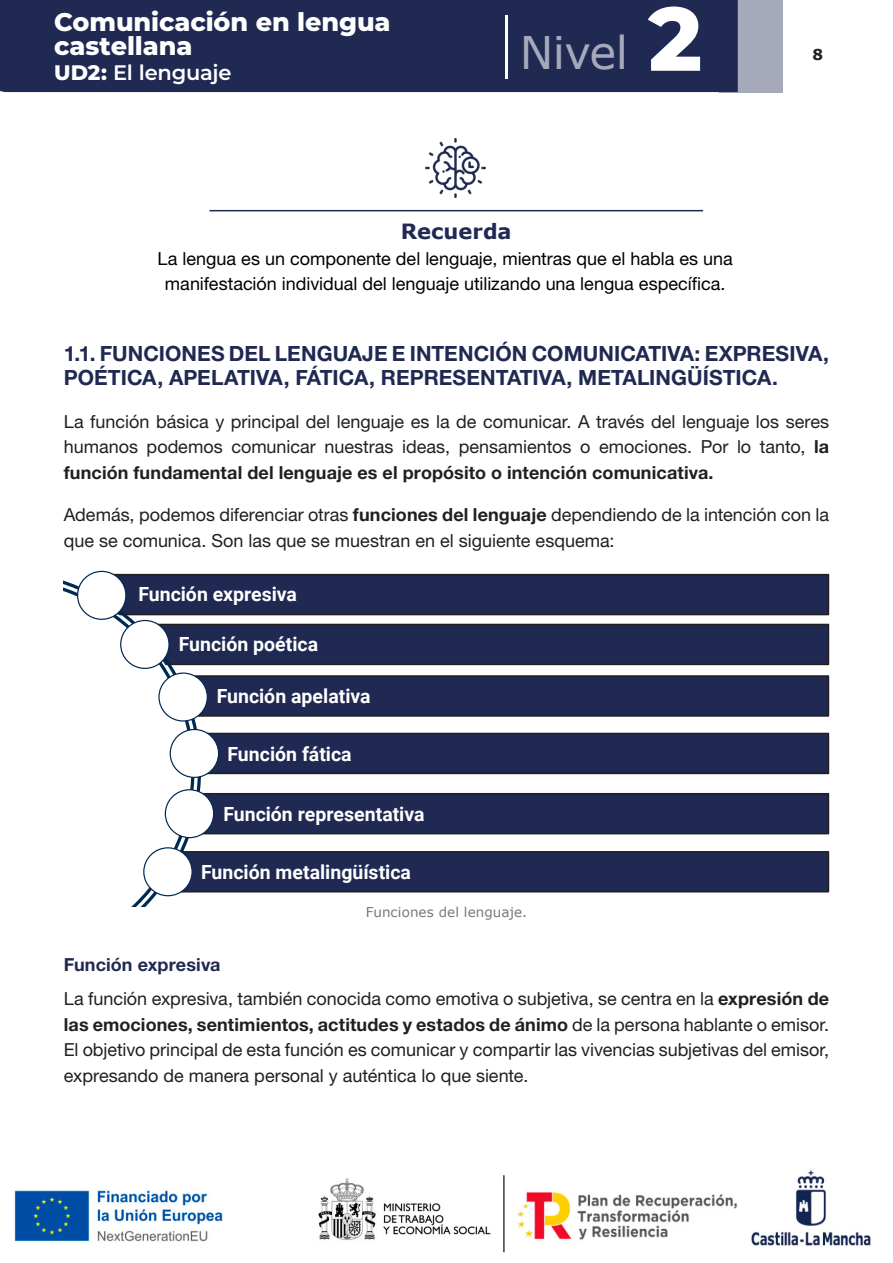
<style>
.page{position:relative;width:893px;height:1263px;background:#fff}
.page>*{position:absolute;margin:0;border:0;box-sizing:border-box;transform-origin:0 0}
.t1{font:45px "Verdana";letter-spacing:-.015em;color:#a5a9ba}
.t2{font:800 25.5px/24px "Montserrat";letter-spacing:-.005em;color:#fff}
._1_1__TITULO{font:21px/24px "Helvetica Neue LT 75 Bd";color:#1f2952}
.t3{font:600 21px "Montserrat";letter-spacing:-.01em;color:#fff}
.t4{font:700 21px "Verdana";color:#1f2952}
.t5{font:700 19.5px "Roboto";color:#fff}
.t6{font:18px/25.5px "Helvetica Neue LT 55 Rm";color:#231f20;text-align:justify}
.t7{font:18px/25.5px "Helvetica Neue LT 55 Rm";color:#000;text-align:center}
._1_1_1__TITULO{font:18px "Helvetica Neue LT 75 Bd";letter-spacing:.005em;color:#1f2952}
.t8{font:700 15px "Verdana";color:#231f20}
.PIE_DE_FOTO{font:13.5px "Verdana";letter-spacing:.005em;color:#76787b}
.s1{font-weight:800}
.s2{font-family:"Montserrat";font-weight:800;font-size:90px;color:#fff}
.s3{font-family:"Helvetica Neue LT 75 Bd"}
</style>
<div class="page">
<div style="left:719px;top:0;width:63px;height:92px;background:#a5a9ba"></div>
<div style="left:0;top:0;width:738px;height:92px;background:#1f2952"></div>
<hr style="left:505px;top:16px;width:2px;height:63px;background:#fff">
<img style="left:14px;top:1170px;width:857px;height:83px">
<img style="left:426px;top:139px;width:60px;height:58px">
<hr style="left:209px;top:210px;width:494px;height:1px;background:#1f2952">
<div style="left:139px;top:624px;width:689px;height:40px;background:#1f2952"></div>
<div style="left:138px;top:624px;width:691px;height:41px;border:2px solid #231f20"></div>
<div style="left:99px;top:575px;width:729px;height:39px;background:#1f2952"></div>
<div style="left:98px;top:574px;width:731px;height:41px;border:2px solid #231f20"></div>
<svg style="left:86px;top:571px;width:115px;height:322px"></svg>
<svg style="left:64px;top:576px;width:132px;height:331px"></svg>
<div style="left:78px;top:571px;width:48px;height:48px;background:#fff;border-radius:50%"></div>
<div style="left:77px;top:571px;width:49px;height:49px;border:1px solid #002952;border-radius:50%"></div>
<div style="left:121px;top:620px;width:48px;height:48px;background:#fff;border-radius:50%"></div>
<div style="left:120px;top:620px;width:50px;height:49px;border:1px solid #002952;border-radius:50%"></div>
<div style="left:188px;top:676px;width:640px;height:40px;background:#1f2952"></div>
<div style="left:187px;top:675px;width:642px;height:42px;border:2px solid #231f20"></div>
<div style="left:159px;top:673px;width:48px;height:48px;background:#fff;border-radius:50%"></div>
<div style="left:158px;top:672px;width:50px;height:49px;border:1px solid #002952;border-radius:50%"></div>
<div style="left:189px;top:733px;width:639px;height:40px;background:#1f2952"></div>
<div style="left:188px;top:733px;width:641px;height:41px;border:2px solid #231f20"></div>
<div style="left:170px;top:729px;width:49px;height:48px;background:#fff;border-radius:50%"></div>
<div style="left:170px;top:729px;width:49px;height:49px;border:1px solid #002952;border-radius:50%"></div>
<div style="left:189px;top:794px;width:639px;height:40px;background:#1f2952"></div>
<div style="left:188px;top:793px;width:641px;height:41px;border:2px solid #231f20"></div>
<div style="left:165px;top:790px;width:49px;height:48px;background:#fff;border-radius:50%"></div>
<div style="left:165px;top:789px;width:49px;height:49px;border:1px solid #002952;border-radius:50%"></div>
<div style="left:169px;top:852px;width:659px;height:40px;background:#1f2952"></div>
<div style="left:168px;top:851px;width:661px;height:41px;border:2px solid #231f20"></div>
<div style="left:144px;top:848px;width:48px;height:48px;background:#fff;border-radius:50%"></div>
<div style="left:143px;top:847px;width:50px;height:49px;border:1px solid #002952;border-radius:50%"></div>
<h2 class="t2" style="left:54px;top:8px;width:338px">Comunicación en lengua castellana</h2>
<p class="t3" style="left:54px;top:58px;width:179px"><span class="s1">UD2:</span> El lenguaje</p>
<h1 class="t1" style="left:520px;top:22px;width:184px">Nivel <span class="s2">2</span></h1>
<p class="t4" style="left:401px;top:216px;width:112px">Recuerda</p>
<p class="t7" style="left:158px;top:245px;width:577px">La lengua es un componente del lenguaje, mientras que el habla es una manifestación individual del lenguaje utilizando una lengua específica.</p>
<p class="t8" style="left:812px;top:44px;width:12px">8</p>
<p class="_1_1__TITULO" style="left:64px;top:341px;width:767px">1.1. FUNCIONES DEL LENGUAJE E INTENCIÓN COMUNICATIVA: EXPRESIVA,<br>POÉTICA, APELATIVA, FÁTICA, REPRESENTATIVA, METALINGÜÍSTICA.</p>
<p class="t6" style="left:64px;top:408px;width:767px">La función básica y principal del lenguaje es la de comunicar. A través del lenguaje los seres humanos podemos comunicar nuestras ideas, pensamientos o emociones. Por lo tanto, <span class="s3">la función fundamental del lenguaje es el propósito o intención comunicativa.</span></p>
<p class="t6" style="left:64px;top:501px;width:767px">Además, podemos diferenciar otras <span class="s3">funciones del lenguaje</span> dependiendo de la intención con la que se comunica. Son las que se muestran en el siguiente esquema:</p>
<p class="t5" style="left:138px;top:580px;width:160px">Función expresiva</p>
<p class="t5" style="left:179px;top:630px;width:141px">Función poética</p>
<p class="t5" style="left:217px;top:683px;width:155px">Función apelativa</p>
<p class="t5" style="left:228px;top:740px;width:126px">Función fática</p>
<p class="t5" style="left:223px;top:800px;width:203px">Función representativa</p>
<p class="t5" style="left:201px;top:858px;width:211px">Función metalingüística</p>
<p class="PIE_DE_FOTO" style="left:366px;top:903px;width:163px">Funciones del lenguaje.</p>
<p class="_1_1_1__TITULO" style="left:64px;top:953px;width:158px">Función expresiva</p>
<p class="t6" style="left:64px;top:985px;width:767px">La función expresiva, también conocida como emotiva o subjetiva, se centra en la <span class="s3">expresión de las emociones, sentimientos, actitudes y estados de ánimo</span> de la persona hablante o emisor.<br>El objetivo principal de esta función es comunicar y compartir las vivencias subjetivas del emisor, expresando de manera personal y auténtica lo que siente.</p>
</div>
